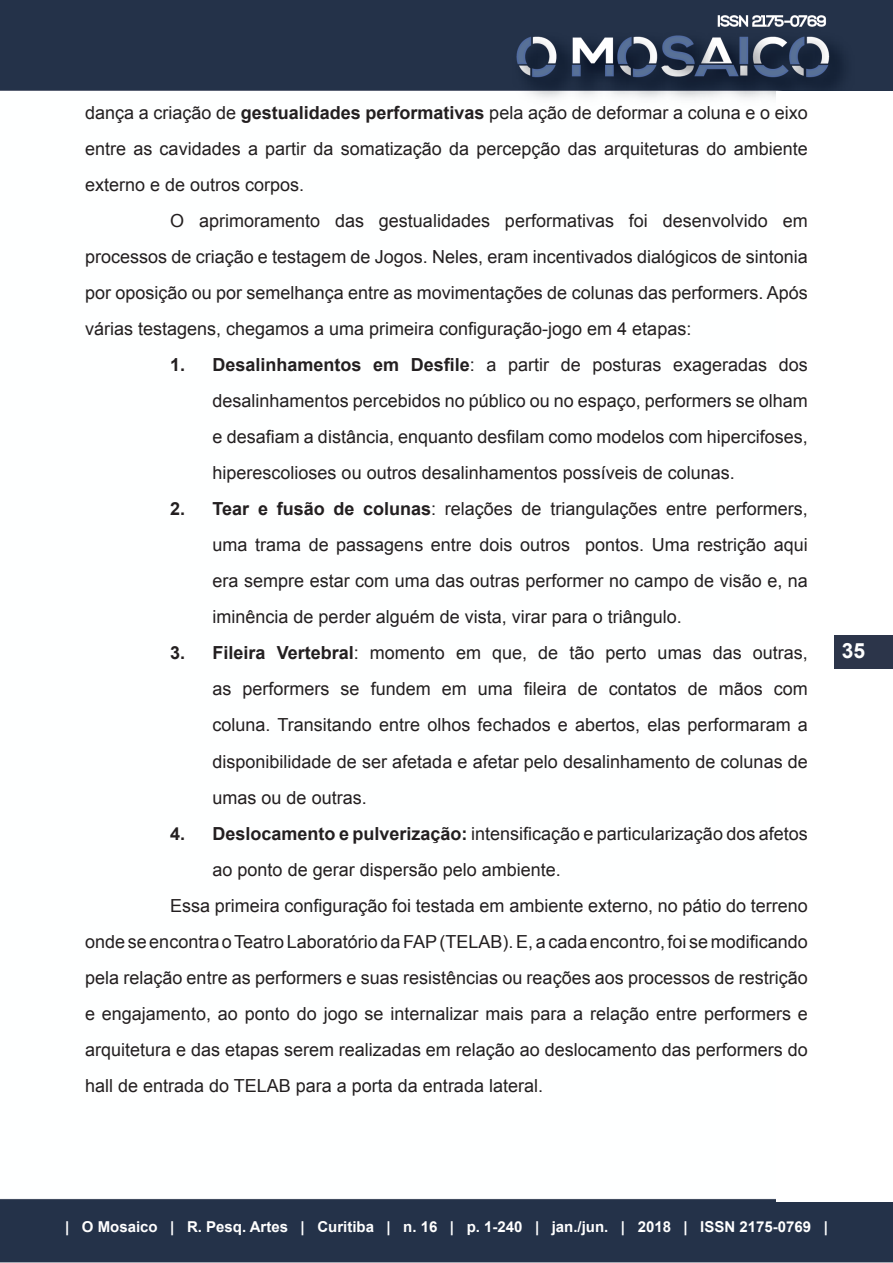
<style>
.page{position:relative;width:893px;height:1263px;background:#fff}
.page>*{position:absolute;margin:0;border:0;box-sizing:border-box;transform-origin:0 0}
.t1{font:700 21px "Arial";color:#fff}
.t2{font:18px/36px "Arial";color:#231f20;text-align:justify}
.t3{font:700 15px "Arial";color:#fff}
.s1{font-weight:700}
</style>
<div class="page">
<img style="left:0;top:0;width:893px;height:1263px">
<div style="left:777px;top:91px;width:116px;height:1110px;background:#fff"></div>
<div style="left:834px;top:635px;width:59px;height:33px;background:#2c354a"></div>
<p class="t2" style="left:85px;top:95px;width:724px">dança a criação de <span class="s1">gestualidades performativas</span> pela ação de deformar a coluna e o eixo</p>
<p class="t2" style="left:85px;top:131px;width:724px">entre as cavidades a partir da somatização da percepção das arquiteturas do ambiente</p>
<p class="t2" style="left:85px;top:167px;width:221px">externo e de outros corpos.</p>
<p class="t2" style="left:170px;top:203px;width:639px">O aprimoramento das gestualidades performativas foi desenvolvido em</p>
<p class="t2" style="left:85px;top:239px;width:724px">processos de criação e testagem de Jogos. Neles, eram incentivados dialógicos de sintonia</p>
<p class="t2" style="left:85px;top:275px;width:724px">por oposição ou por semelhança entre as movimentações de colunas das performers. Após</p>
<p class="t2" style="left:85px;top:311px;width:608px">várias testagens, chegamos a uma primeira configuração-jogo em 4 etapas:</p>
<p class="t2" style="left:213px;top:347px;width:597px;text-indent:-43px"><span class="s1">1. Desalinhamentos em Desfile</span>: a partir de posturas exageradas dos desalinhamentos percebidos no público ou no espaço, performers se olham e desafiam a distância, enquanto desfilam como modelos com hipercifoses, hiperescolioses ou outros desalinhamentos possíveis de colunas.</p>
<p class="t2" style="left:213px;top:491px;width:597px;text-indent:-43px"><span class="s1">2. Tear e fusão de colunas</span>: relações de triangulações entre performers, uma trama de passagens entre dois outros pontos. Uma restrição aqui era sempre estar com uma das outras performer no campo de visão e, na iminência de perder alguém de vista, virar para o triângulo.</p>
<p class="t2" style="left:213px;top:635px;width:597px;text-indent:-43px"><span class="s1">3. Fileira Vertebral</span>: momento em que, de tão perto umas das outras, as performers se fundem em uma fileira de contatos de mãos com coluna. Transitando entre olhos fechados e abertos, elas performaram a disponibilidade de ser afetada e afetar pelo desalinhamento de colunas de umas ou de outras.</p>
<p class="t2" style="left:170px;top:815px;width:639px"><span class="s1">4. Deslocamento e pulverização:</span> intensificação e particularização dos afetos</p>
<p class="t2" style="left:213px;top:851px;width:350px">ao ponto de gerar dispersão pelo ambiente.</p>
<p class="t2" style="left:170px;top:887px;width:639px">Essa primeira configuração foi testada em ambiente externo, no pátio do terreno</p>
<p class="t2" style="left:85px;top:923px;width:724px">onde se encontra o Teatro Laboratório da FAP (TELAB). E, a cada encontro, foi se modificando</p>
<p class="t2" style="left:85px;top:959px;width:724px">pela relação entre as performers e suas resistências ou reações aos processos de restrição</p>
<p class="t2" style="left:85px;top:995px;width:724px">e engajamento, ao ponto do jogo se internalizar mais para a relação entre performers e</p>
<p class="t2" style="left:85px;top:1031px;width:724px">arquitetura e das etapas serem realizadas em relação ao deslocamento das performers do</p>
<p class="t2" style="left:85px;top:1067px;width:459px">hall de entrada do TELAB para a porta da entrada lateral.</p>
<p class="t1" style="left:842px;top:636px;width:25px">35</p>
<p class="t3" style="left:65px;top:1217px;width:764px">| O Mosaico | R. Pesq. Artes | Curitiba | n. 16 | p. 1-240 | jan./jun. | 2018 | ISSN 2175-0769 |</p>
</div>
